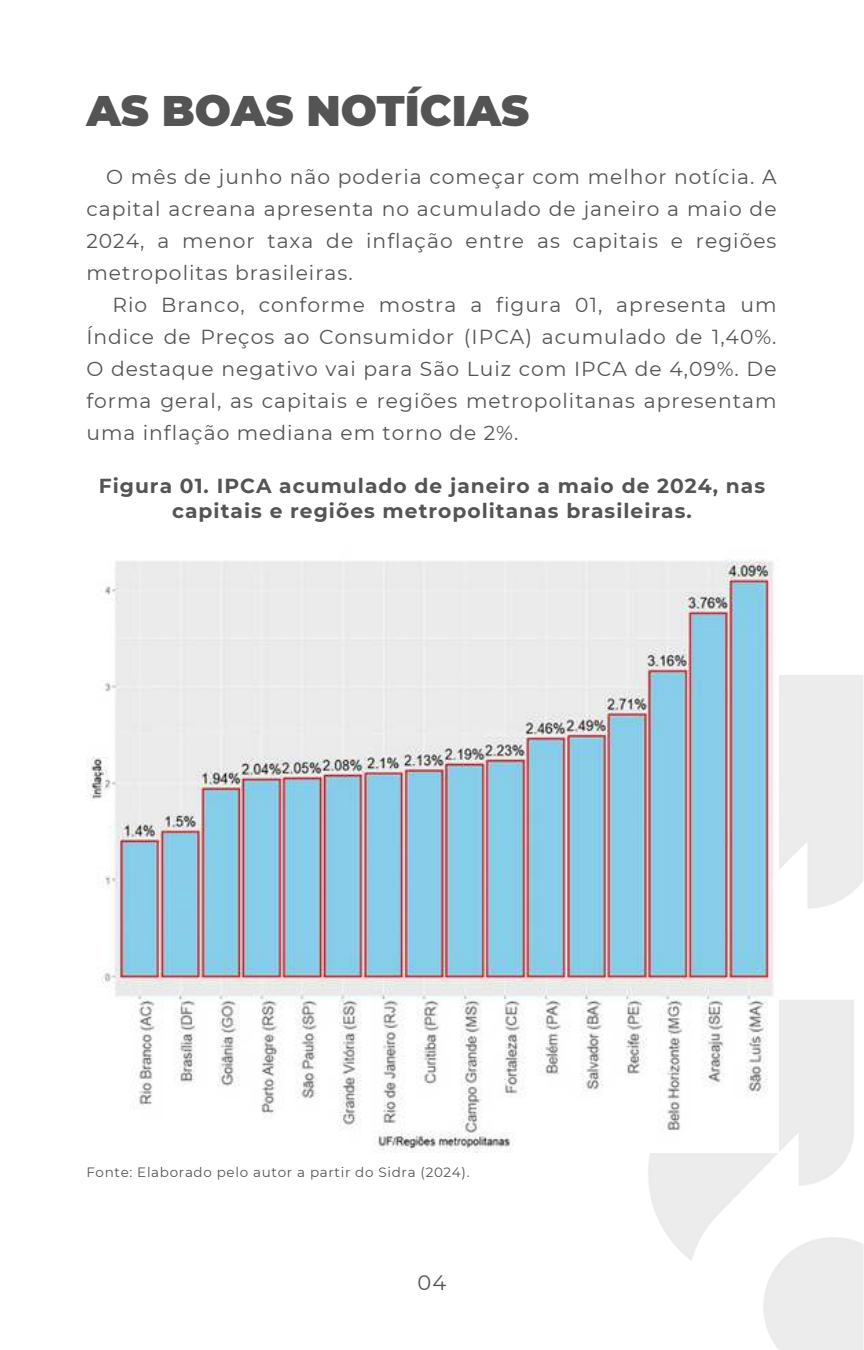
<style>
.page{position:relative;width:864px;height:1350px;background:#fff}
.page>*{position:absolute;margin:0;border:0;box-sizing:border-box;transform-origin:0 0}
.t1{font:900 42.75px "Montserrat";color:#545454}
.t2{font:20.93px "Montserrat";color:#545454}
.t3{font:20.25px/31.9px "Montserrat";letter-spacing:.05em;color:#545454;text-align:justify}
.t4{font:700 20.25px/25.2px "Montserrat";letter-spacing:.05em;color:#545454;text-align:center}
.t5{font:13.5px "Montserrat";letter-spacing:.05em;color:#545454}
</style>
<div class="page">
<img style="left:86px;top:559px;width:690px;height:593px">
<h1 class="t1" style="left:86px;top:79px;width:444px">AS BOAS NOTÍCIAS</h1>
<p class="t3" style="left:86px;top:160px;width:692px;text-indent:20px">O mês de junho não poderia começar com melhor notícia. A capital acreana apresenta no acumulado de janeiro a maio de 2024, a menor taxa de inflação entre as capitais e regiões metropolitas brasileiras.</p>
<p class="t3" style="left:86px;top:288px;width:692px;text-indent:26px">Rio Branco, conforme mostra a figura 01, apresenta um Índice de Preços ao Consumidor (IPCA) acumulado de 1,40%.<br>O destaque negativo vai para São Luiz com IPCA de 4,09%. De forma geral, as capitais e regiões metropolitanas apresentam uma inflação mediana em torno de 2%.</p>
<p class="t4" style="left:99px;top:472px;width:668px">Figura 01. IPCA acumulado de janeiro a maio de 2024, nas capitais e regiões metropolitanas brasileiras.</p>
<p class="t5" style="left:86px;top:1163px;width:385px">Fonte: Elaborado pelo autor a partir do Sidra (2024).</p>
<p class="t2" style="left:418px;top:1268px;width:30px">04</p>
</div>
